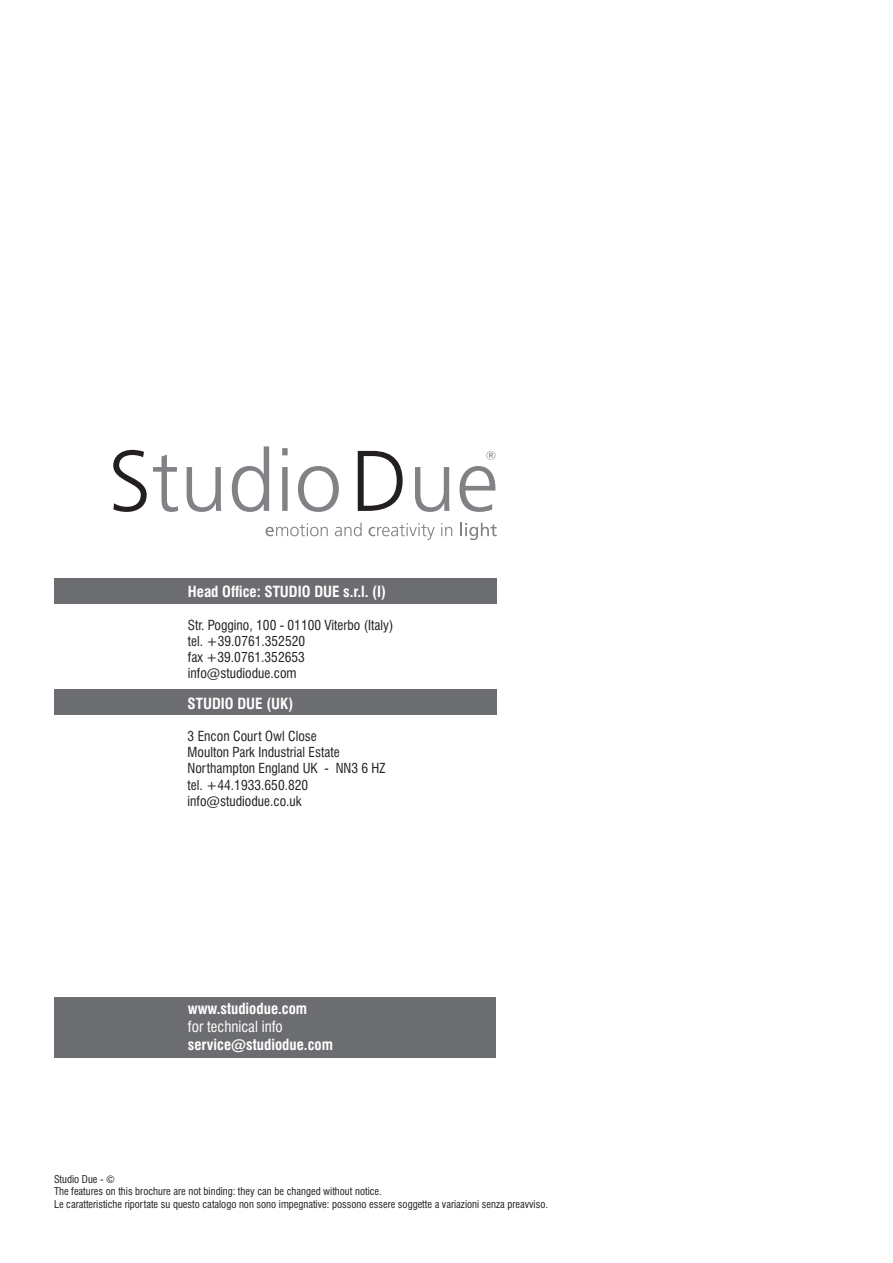
<style>
.page{position:relative;width:893px;height:1263px;background:#fff}
.page>*{position:absolute;margin:0;border:0;box-sizing:border-box;transform-origin:0 0}
.t1{font:700 condensed 15px "Swiss 721 BT";color:#fff}
.t2{font:condensed 15px "Swiss 721 BT";color:#fff}
.t3{font:condensed 13.5px/16.2px "Swiss 721 BT";color:#231f20}
.t4{font:condensed 10.5px/12.6px "Swiss 721 BT";color:#231f20}
</style>
<div class="page">
<div style="left:54px;top:578px;width:443px;height:25px;background:#6c6d70"></div>
<div style="left:54px;top:997px;width:441px;height:61px;background:#6c6d70"></div>
<div style="left:54px;top:689px;width:443px;height:26px;background:#6c6d70"></div>
<svg style="left:113px;top:450px;width:34px;height:62px"></svg>
<svg style="left:153px;top:455px;width:25px;height:57px"></svg>
<svg style="left:187px;top:467px;width:34px;height:45px"></svg>
<svg style="left:232px;top:446px;width:37px;height:66px"></svg>
<svg style="left:282px;top:448px;width:6px;height:63px"></svg>
<svg style="left:298px;top:466px;width:41px;height:46px"></svg>
<svg style="left:358px;top:451px;width:45px;height:60px"></svg>
<svg style="left:415px;top:467px;width:35px;height:45px"></svg>
<svg style="left:459px;top:466px;width:36px;height:46px"></svg>
<svg style="left:266px;top:523px;width:62px;height:13px"></svg>
<svg style="left:335px;top:523px;width:27px;height:13px"></svg>
<svg style="left:368px;top:523px;width:67px;height:17px"></svg>
<svg style="left:441px;top:523px;width:11px;height:13px"></svg>
<svg style="left:460px;top:523px;width:37px;height:17px"></svg>
<svg style="left:486px;top:451px;width:9px;height:9px"></svg>
<p class="t1" style="left:188px;top:584px;width:200px">Head Office: STUDIO DUE s.r.l. (I)</p>
<p class="t3" style="left:188px;top:617px;width:207px">Str. Poggino, 100 - 01100 Viterbo (Italy) tel. +39.0761.352520<br>fax +39.0761.352653 info@studiodue.com</p>
<p class="t1" style="left:188px;top:696px;width:107px">STUDIO DUE (UK)</p>
<p class="t3" style="left:188px;top:729px;width:199px">3 Encon Court Owl Close<br>Moulton Park Industrial Estate<br>Northampton England UK - NN3 6 HZ tel. +44.1933.650.820 info@studiodue.co.uk</p>
<p class="t1" style="left:188px;top:1001px;width:121px">www.studiodue.com</p>
<p class="t2" style="left:188px;top:1019px;width:96px">for technical info</p>
<p class="t1" style="left:188px;top:1037px;width:147px">service@studiodue.com</p>
<p class="t4" style="left:54px;top:1173px;width:496px">Studio Due - ©<br>The features on this brochure are not binding: they can be changed without notice.<br>Le caratteristiche riportate su questo catalogo non sono impegnative: possono essere soggette a variazioni senza preavviso.</p>
</div>
